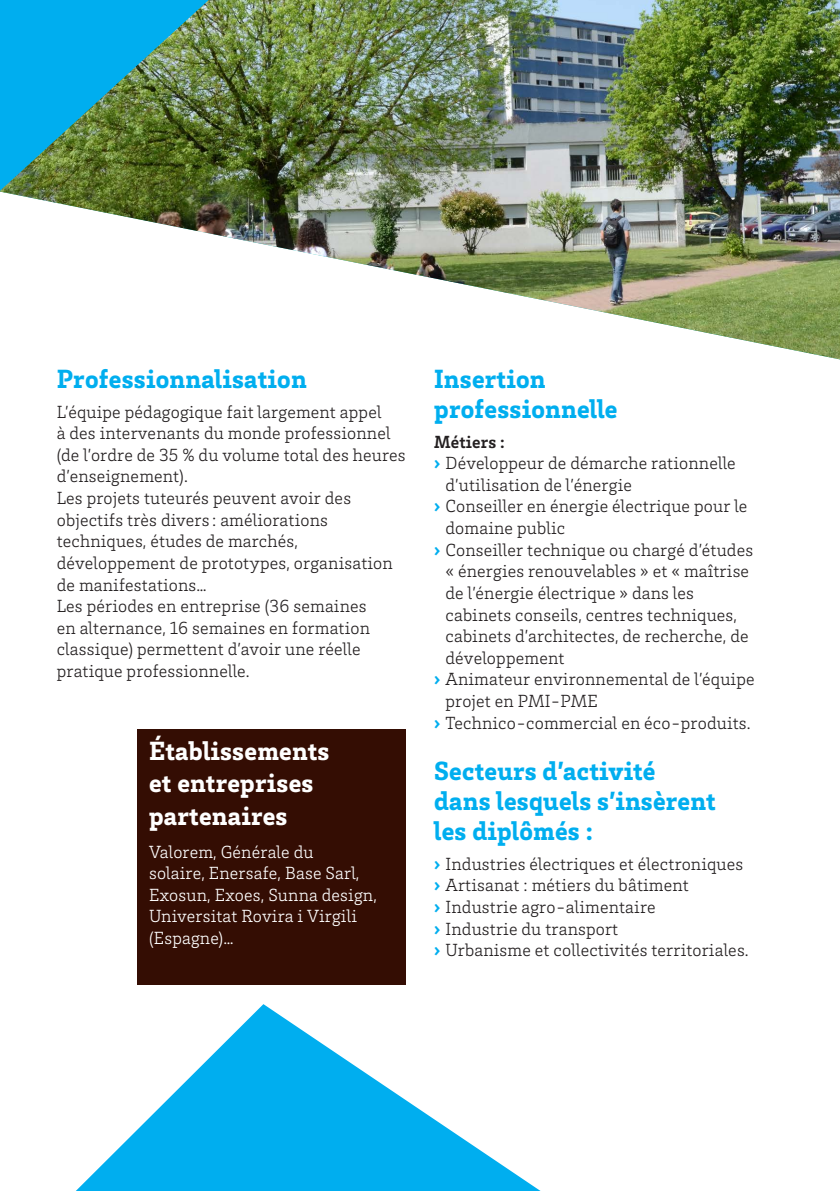
<style>
.page{position:relative;width:840px;height:1191px;background:#fff}
.page>*{position:absolute;margin:0;border:0;box-sizing:border-box;transform-origin:0 0}
._01_Titre_Bleu_13_5{font:900 27px/30px "Brix Slab";letter-spacing:.01em;color:#00aeef}
._01_Titre_Blanc_13_5{font:900 27px/32.4px "Brix Slab";letter-spacing:.01em;color:#fff}
._10_TEXTE_Light_9{font:300 18px/21.6px "Brix Slab";letter-spacing:.01em;color:#231f20}
.TEXTE_Encadré_Blanc{font:300 18px/21.6px "Brix Slab";letter-spacing:.01em;color:#fff}
._10_TEXTE_Light_9-2{font:700 18px "Brix Slab";letter-spacing:.01em;color:#231f20}
.s1{font-weight:900;color:#00aeef}
</style>
<div class="page">
<img style="left:0;top:0;width:839px;height:359px">
<svg style="left:76px;top:1004px;width:464px;height:187px"></svg>
<img style="left:0;top:0;width:208px;height:191px">
<div style="left:138px;top:729px;width:267px;height:255px;background:#340d03"></div>
<p class="_01_Titre_Bleu_13_5" style="left:57px;top:363px;width:251px">Professionnalisation</p>
<p class="_10_TEXTE_Light_9" style="left:57px;top:400px;width:350px">L’équipe pédagogique fait largement appel<br>à des intervenants du monde professionnel (de l’ordre de 35 % du volume total des heures d’enseignement).</p>
<p class="_10_TEXTE_Light_9" style="left:57px;top:486px;width:337px">Les projets tuteurés peuvent avoir des objectifs très divers : améliorations techniques, études de marchés, développement de prototypes, organisation de manifestations…</p>
<p class="_10_TEXTE_Light_9" style="left:57px;top:594px;width:314px">Les périodes en entreprise (36 semaines en alternance, 16 semaines en formation classique) permettent d’avoir une réelle pratique professionnelle.</p>
<p class="_01_Titre_Blanc_13_5" style="left:149px;top:733px;width:182px">Établissements et entreprises partenaires</p>
<p class="TEXTE_Encadré_Blanc" style="left:149px;top:840px;width:229px">Valorem, Générale du<br>solaire, Enersafe, Base Sarl,<br>Exosun, Exoes, Sunna design,<br>Universitat Rovira i Virgili (Espagne)…</p>
<p class="_01_Titre_Bleu_13_5" style="left:434px;top:363px;width:185px">Insertion professionnelle</p>
<p class="_10_TEXTE_Light_9-2" style="left:434px;top:430px;width:72px">Métiers :</p>
<p class="_10_TEXTE_Light_9" style="left:445px;top:452px;width:291px;text-indent:-11px"><span class="s1">›</span> Développeur de démarche rationnelle d’utilisation de l’énergie</p>
<p class="_10_TEXTE_Light_9" style="left:445px;top:495px;width:303px;text-indent:-11px"><span class="s1">›</span> Conseiller en énergie électrique pour le domaine public</p>
<p class="_10_TEXTE_Light_9" style="left:445px;top:538px;width:309px;text-indent:-11px"><span class="s1">›</span> Conseiller technique ou chargé d’études « énergies renouvelables » et « maîtrise de l’énergie électrique » dans les cabinets conseils, centres techniques, cabinets d’architectes, de recherche, de développement</p>
<p class="_10_TEXTE_Light_9" style="left:445px;top:668px;width:310px;text-indent:-11px"><span class="s1">›</span> Animateur environnemental de l’équipe projet en PMI-PME</p>
<p class="_10_TEXTE_Light_9" style="left:434px;top:711px;width:318px"><span class="s1">›</span> Technico-commercial en éco-produits.</p>
<p class="_01_Titre_Bleu_13_5" style="left:434px;top:754px;width:283px">Secteurs d’activité dans lesquels s’insèrent les diplômés :</p>
<p class="_10_TEXTE_Light_9" style="left:434px;top:852px;width:310px"><span class="s1">›</span> Industries électriques et électroniques</p>
<p class="_10_TEXTE_Light_9" style="left:434px;top:873px;width:256px"><span class="s1">›</span> Artisanat : métiers du bâtiment</p>
<p class="_10_TEXTE_Light_9" style="left:434px;top:895px;width:223px"><span class="s1">›</span> Industrie agro-alimentaire</p>
<p class="_10_TEXTE_Light_9" style="left:434px;top:917px;width:185px"><span class="s1">›</span> Industrie du transport</p>
<p class="_10_TEXTE_Light_9" style="left:434px;top:938px;width:316px"><span class="s1">›</span> Urbanisme et collectivités territoriales.</p>
</div>
